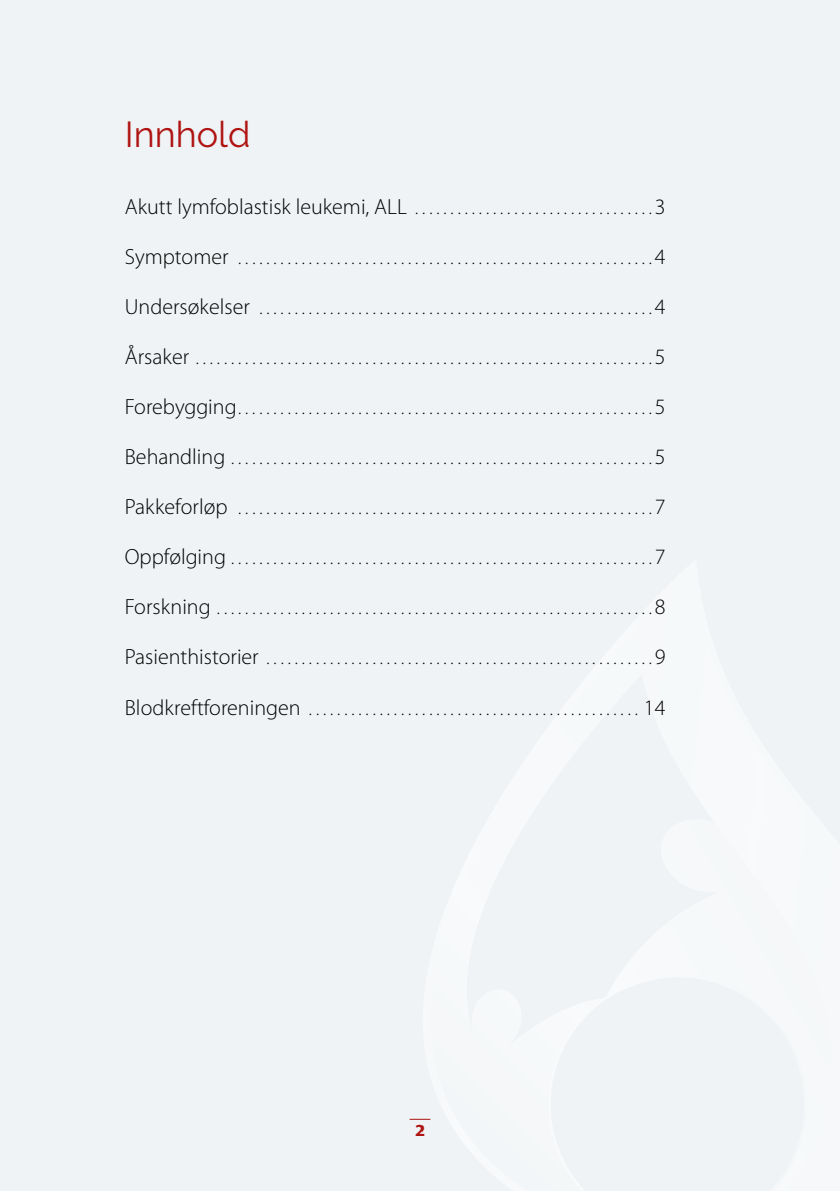
<style>
.page{position:relative;width:840px;height:1191px;background:#fff}
.page>*{position:absolute;margin:0;border:0;box-sizing:border-box;transform-origin:0 0}
.t1{font:36px "Raleway";color:#af1412}
.t2{font:300 18px "Myriad Pro";color:#000}
.t3{font:700 17px "Myriad Pro";color:#af1412}
.s1{font-size:22px}
</style>
<div class="page">
<div style="left:0;top:0;width:839px;height:1191px;background:#eff3f5"></div>
<svg style="left:409px;top:1118px;width:13px;height:1px"></svg>
<h1 class="t1" style="left:125px;top:114px;width:127px">Innhold</h1>
<p class="t2" style="left:125px;top:198px;width:542px"><span class="s1">Akutt lymfoblastisk leukemi, ALL</span> . . . . . . . . . . . . . . . . . . . . . . . . . . . . . . . . . <span class="s1">3</span></p>
<p class="t2" style="left:125px;top:248px;width:541px"><span class="s1">Symptomer</span> . . . . . . . . . . . . . . . . . . . . . . . . . . . . . . . . . . . . . . . . . . . . . . . . . . . . . . . . . . <span class="s1">4</span></p>
<p class="t2" style="left:125px;top:298px;width:541px"><span class="s1">Undersøkelser</span> . . . . . . . . . . . . . . . . . . . . . . . . . . . . . . . . . . . . . . . . . . . . . . . . . . . . . . . <span class="s1">4</span></p>
<p class="t2" style="left:125px;top:348px;width:541px"><span class="s1">Årsaker</span> . . . . . . . . . . . . . . . . . . . . . . . . . . . . . . . . . . . . . . . . . . . . . . . . . . . . . . . . . . . . . . . . <span class="s1">5</span></p>
<p class="t2" style="left:125px;top:398px;width:541px"><span class="s1">Forebygging</span> . . . . . . . . . . . . . . . . . . . . . . . . . . . . . . . . . . . . . . . . . . . . . . . . . . . . . . . . . . <span class="s1">5</span></p>
<p class="t2" style="left:125px;top:448px;width:541px"><span class="s1">Behandling</span> . . . . . . . . . . . . . . . . . . . . . . . . . . . . . . . . . . . . . . . . . . . . . . . . . . . . . . . . . . . <span class="s1">5</span></p>
<p class="t2" style="left:125px;top:498px;width:541px"><span class="s1">Pakkeforløp</span> . . . . . . . . . . . . . . . . . . . . . . . . . . . . . . . . . . . . . . . . . . . . . . . . . . . . . . . . . . <span class="s1">7</span></p>
<p class="t2" style="left:125px;top:548px;width:541px"><span class="s1">Oppfølging</span> . . . . . . . . . . . . . . . . . . . . . . . . . . . . . . . . . . . . . . . . . . . . . . . . . . . . . . . . . . . <span class="s1">7</span></p>
<p class="t2" style="left:125px;top:598px;width:541px"><span class="s1">Forskning</span> . . . . . . . . . . . . . . . . . . . . . . . . . . . . . . . . . . . . . . . . . . . . . . . . . . . . . . . . . . . . . <span class="s1">8</span></p>
<p class="t2" style="left:125px;top:648px;width:541px"><span class="s1">Pasienthistorier</span> . . . . . . . . . . . . . . . . . . . . . . . . . . . . . . . . . . . . . . . . . . . . . . . . . . . . . . <span class="s1">9</span></p>
<p class="t2" style="left:125px;top:698px;width:541px"><span class="s1">Blodkreftforeningen</span> . . . . . . . . . . . . . . . . . . . . . . . . . . . . . . . . . . . . . . . . . . . . . . . <span class="s1">14</span></p>
<p class="t3" style="left:415px;top:1120px;width:11px">2</p>
</div>
